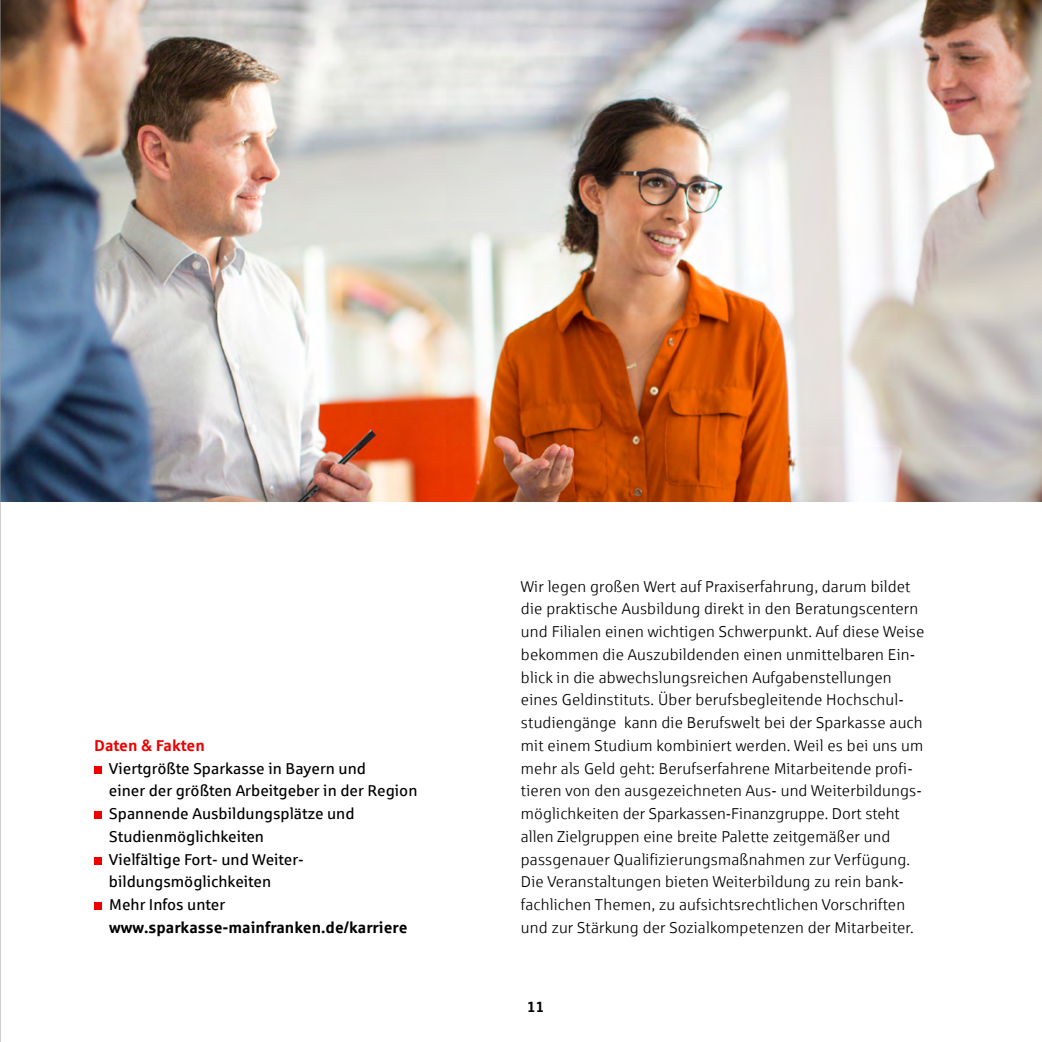
<style>
.page{position:relative;width:1042px;height:1042px;background:#fff}
.page>*{position:absolute;margin:0;border:0;box-sizing:border-box;transform-origin:0 0}
.t1{font:15.75px/22.8px "Sparkasse Lt";letter-spacing:.01em;color:#000}
.t2{font:15.75px/22.8px "Sparkasse Rg";color:#000}
.t3{font:700 15.75px "Sparkasse Rg";color:#000}
.t4{font:700 15.75px "Sparkasse Rg";color:#e00}
.t5{font:700 14.88px "Sparkasse Rg";color:#000}
</style>
<div class="page">
<img style="left:1px;top:0;width:1041px;height:501px">
<div style="left:94px;top:766px;width:8px;height:8px;background:#e00"></div>
<div style="left:94px;top:811px;width:8px;height:8px;background:#e00"></div>
<div style="left:94px;top:857px;width:8px;height:7px;background:#e00"></div>
<div style="left:94px;top:902px;width:8px;height:8px;background:#e00"></div>
<hr style="left:0;top:0;width:1px;height:1042px;background:#9d9d9c">
<p class="t4" style="left:94px;top:735px;width:112px">Daten &amp; Fakten</p>
<p class="t2" style="left:109px;top:756px;width:310px">Viertgrößte Sparkasse in Bayern und<br>einer der größten Arbeitgeber in der Region<br>Spannende Ausbildungsplätze und<br>Studienmöglichkeiten<br>Vielfältige Fort- und Weiter&shy;bildungsmöglichkeiten<br>Mehr Infos unter</p>
<p class="t3" style="left:109px;top:917px;width:300px">www.sparkasse-mainfranken.de/karriere</p>
<p class="t1" style="left:521px;top:574px;width:405px">Wir legen großen Wert auf Praxiserfahrung, darum bildet die praktische Ausbildung direkt in den Beratungscentern und Filialen einen wichtigen Schwerpunkt. Auf diese Weise bekommen die Auszubildenden einen unmittelbaren Ein&shy;blick in die abwechslungsreichen Aufgabenstellungen eines Geldinstituts. Über berufsbegleitende Hochschul&shy;studiengänge kann die Berufswelt bei der Sparkasse auch mit einem Studium kombiniert werden. Weil es bei uns um mehr als Geld geht: Berufserfahrene Mitarbeitende profi&shy;tieren von den ausgezeichneten Aus- und Weiterbildungs&shy;möglichkeiten der Sparkassen-Finanzgruppe. Dort steht allen Zielgruppen eine breite Palette zeitgemäßer und passgenauer Qualifizierungsmaßnahmen zur Verfügung.<br>Die Veranstaltungen bieten Weiterbildung zu rein bank&shy;fachlichen Themen, zu aufsichtsrechtlichen Vorschriften und zur Stärkung der Sozialkompetenzen der Mitarbeiter.</p>
<p class="t5" style="left:527px;top:997px;width:19px">11</p>
</div>
